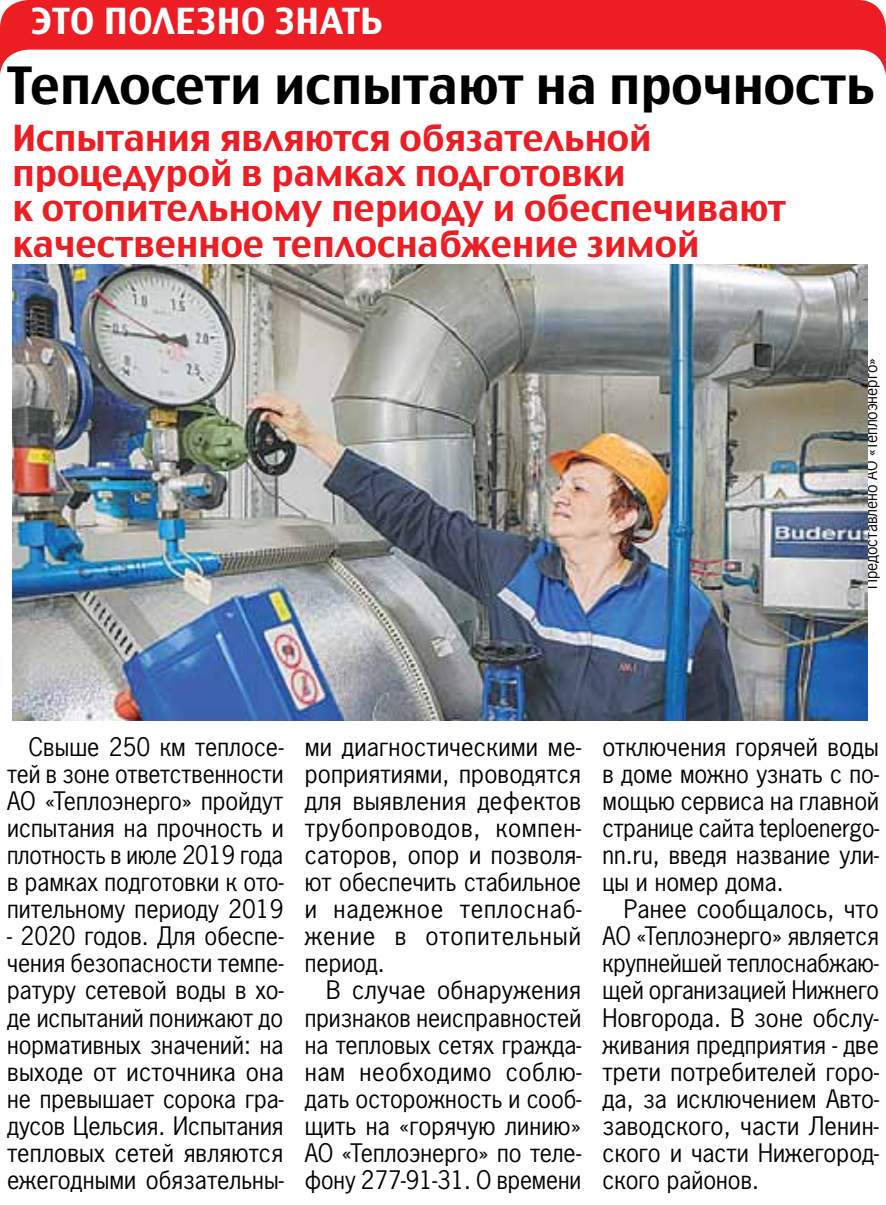
<style>
.page{position:relative;width:886px;height:1205px;background:#fff}
.page>*{position:absolute;margin:0;border:0;box-sizing:border-box;transform-origin:0 0}
.t1{font:50px "Rostislav";color:#000}
.t2{font:35px/35px "Rostislav";color:#ed1d24}
.t3{font:35px "Rostislav";letter-spacing:.02em;color:#fff}
.t4{font:26.25px/27px "Paper Gothic";color:#000;text-align:justify}
.t5{font:17.5px "Paper Gothic";color:#000}
</style>
<div class="page">
<div style="left:0;top:0;width:886px;height:97px;background:#ed1d24;border-radius:28px"></div>
<div style="left:0;top:50px;width:886px;height:1155px;background:#fff;border-radius:28px"></div>
<svg style="left:867px;top:352px;width:1px;height:241px"></svg>
<img style="left:12px;top:265px;width:855px;height:455px">
<h2 class="t3" style="left:31px;top:0;width:352px">это полезно знать</h2>
<h1 class="t1" style="left:7px;top:56px;width:869px">Теплосети испытают на прочность</h1>
<h2 class="t2" style="left:12px;top:121px;width:775px">Испытания являются обязательной процедурой в рамках подготовки<br>к отопительному периоду и обеспечивают качественное теплоснабжение зимой</h2>
<p class="t5" style="left:861px;top:589px;width:233px;rotate:-90deg">Предоставлено АО «Теплоэнерго»</p>
<p class="t4" style="left:7px;top:734px;width:278px;text-indent:21px">Свыше 250 км теплосе&shy;тей в зоне ответственности АО «Теплоэнерго» пройдут испытания на прочность и плотность в июле 2019 года в рамках подготовки к ото&shy;пительному периоду 2019</p>
<p class="t4" style="left:7px;top:923px;width:278px">- 2020 годов. Для обеспе&shy;чения безопасности темпе&shy;ратуру сетевой воды в хо&shy;де испытаний понижают до нормативных значений: на выходе от источника она не превышает сорока гра&shy;дусов Цельсия. Испытания тепловых сетей являются ежегодными обязательны-</p>
<p class="t4" style="left:305px;top:734px;width:278px">ми диагностическими ме&shy;роприятиями, проводятся для выявления дефектов трубопроводов, компен&shy;саторов, опор и позволя&shy;ют обеспечить стабильное и надежное теплоснаб&shy;жение в отопительный период.</p>
<p class="t4" style="left:305px;top:977px;width:278px;text-indent:21px">В случае обнаружения признаков неисправностей на тепловых сетях гражда&shy;нам необходимо соблю&shy;дать осторожность и сооб&shy;щить на «горячую линию» АО «Теплоэнерго» по теле&shy;фону 277-91-31. О времени</p>
<p class="t4" style="left:602px;top:734px;width:278px">отключения горячей воды в доме можно узнать с по&shy;мощью сервиса на главной странице сайта teploenergo&shy;nn.ru, введя название ули&shy;цы и номер дома.</p>
<p class="t4" style="left:602px;top:896px;width:278px;text-indent:21px">Ранее сообщалось, что АО «Теплоэнерго» является крупнейшей теплоснабжаю&shy;щей организацией Нижнего Новгорода. В зоне обслу&shy;живания предприятия - две трети потребителей горо&shy;да, за исключением Авто&shy;заводского, части Ленин&shy;ского и части Нижегород&shy;ского районов.</p>
</div>
